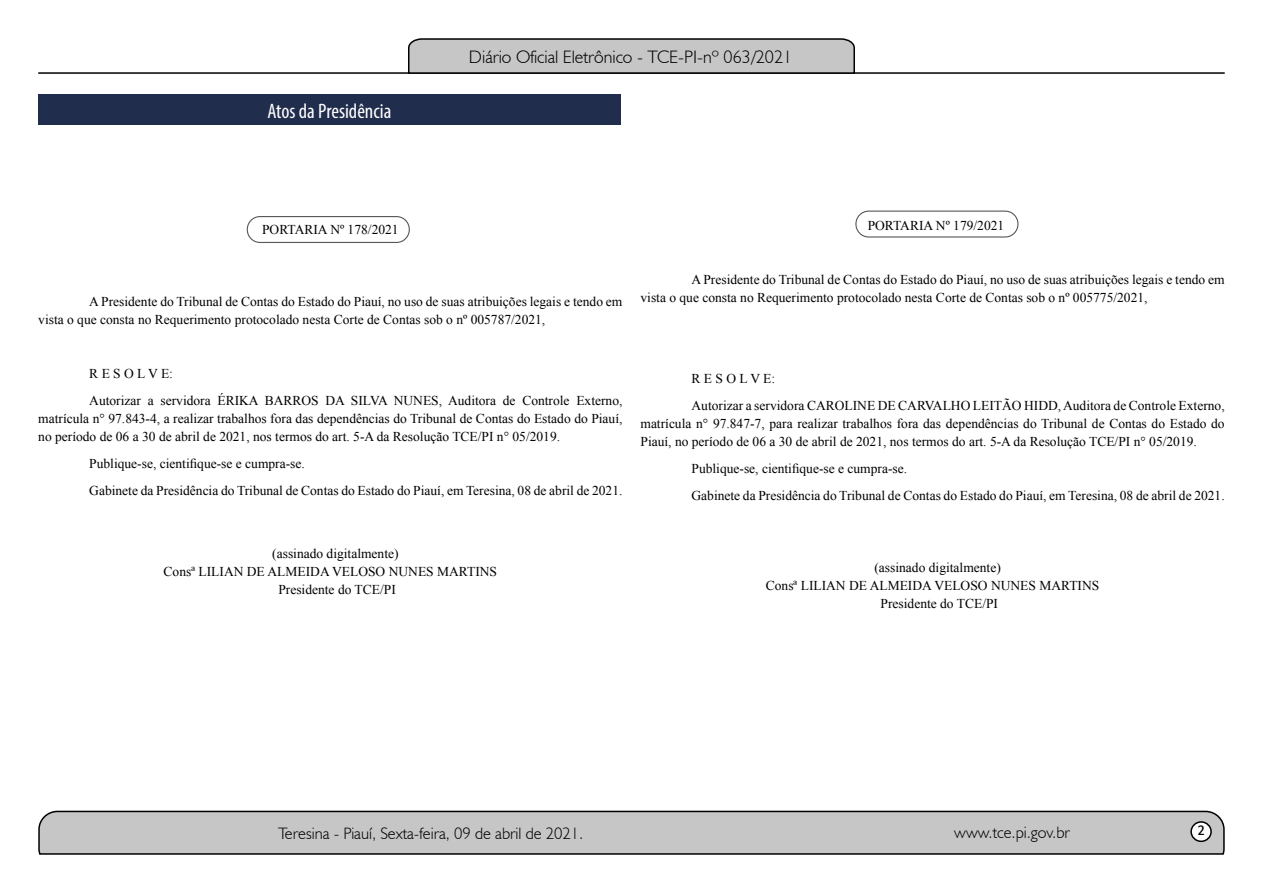
<style>
.page{position:relative;width:1263px;height:893px;background:#fff}
.page>*{position:absolute;margin:0;border:0;box-sizing:border-box;transform-origin:0 0}
.t1{font:condensed 21px "Myriad Pro";color:#fff}
.t2{font:300 18px "Humanist 521 BT";color:#000}
.t3{font:300 16.5px "Humanist 521 BT";color:#000}
.t4{font:15px "Estrangelo Edessa";color:#000}
.t5{font:13.5px/18px "Times New Roman";color:#000}
</style>
<div class="page">
<svg style="left:38px;top:810px;width:1187px;height:45px;background:#b9b9b9"></svg>
<div style="left:1191px;top:822px;width:20px;height:19px;background:#fff;border-radius:50%"></div>
<div style="left:1190px;top:821px;width:22px;height:21px;border:2px solid #000;border-radius:50%"></div>
<hr style="left:38px;top:72px;width:1187px;height:2px;background:#000">
<svg style="left:407px;top:38px;width:449px;height:36px;background:#b4b4b4"></svg>
<div style="left:38px;top:94px;width:582px;height:31px;background:#212d4c"></div>
<div style="left:247px;top:216px;width:163px;height:27px;border:1px solid #575756;border-radius:13px"></div>
<div style="left:855px;top:211px;width:163px;height:27px;border:1px solid #575756;border-radius:13px"></div>
<h1 class="t1" style="left:267px;top:98px;width:125px">Atos da Presidência</h1>
<p class="t5" style="left:262px;top:221px;width:138px">PORTARIA Nº 178/2021</p>
<h2 class="t2" style="left:469px;top:46px;width:325px">Diário Oficial Eletrônico - TCE-PI-nº 063/2021</h2>
<p class="t5" style="left:868px;top:216px;width:138px">PORTARIA Nº 179/2021</p>
<p class="t5" style="left:38px;top:293px;width:586px;text-indent:51px">A Presidente do Tribunal de Contas do Estado do Piauí, no uso de suas atribuições legais e tendo em vista o que consta no Requerimento protocolado nesta Corte de Contas sob o nº 005787/2021,</p>
<p class="t5" style="left:89px;top:360px;width:535px;line-height:27px">R E S O L V E:<br>Autorizar a servidora ÉRIKA BARROS DA SILVA NUNES, Auditora de Controle Externo,</p>
<p class="t5" style="left:38px;top:410px;width:586px">matrícula n° 97.843-4, a realizar trabalhos fora das dependências do Tribunal de Contas do Estado do Piauí, no período de 06 a 30 de abril de 2021, nos termos do art. 5-A da Resolução TCE/PI n° 05/2019.</p>
<p class="t5" style="left:89px;top:450px;width:535px;line-height:27px">Publique-se, cientifique-se e cumpra-se.<br>Gabinete da Presidência do Tribunal de Contas do Estado do Piauí, em Teresina, 08 de abril de 2021.</p>
<p class="t5" style="left:640px;top:270px;width:586px;text-indent:51px">A Presidente do Tribunal de Contas do Estado do Piauí, no uso de suas atribuições legais e tendo em vista o que consta no Requerimento protocolado nesta Corte de Contas sob o nº 005775/2021,</p>
<p class="t5" style="left:691px;top:365px;width:535px;line-height:27px">R E S O L V E:<br>Autorizar a servidora CAROLINE DE CARVALHO LEITÃO HIDD, Auditora de Controle Externo,</p>
<p class="t5" style="left:640px;top:414px;width:586px">matrícula n° 97.847-7, para realizar trabalhos fora das dependências do Tribunal de Contas do Estado do<br>Piauí, no período de 06 a 30 de abril de 2021, nos termos do art. 5-A da Resolução TCE/PI n° 05/2019.</p>
<p class="t5" style="left:691px;top:454px;width:535px;line-height:27px">Publique-se, cientifique-se e cumpra-se.<br>Gabinete da Presidência do Tribunal de Contas do Estado do Piauí, em Teresina, 08 de abril de 2021.</p>
<p class="t5" style="left:272px;top:545px;width:128px">(assinado digitalmente)</p>
<p class="t5" style="left:164px;top:563px;width:335px">Consª LILIAN DE ALMEIDA VELOSO NUNES MARTINS</p>
<p class="t5" style="left:278px;top:581px;width:119px">Presidente do TCE/PI</p>
<p class="t5" style="left:874px;top:558px;width:128px">(assinado digitalmente)</p>
<p class="t5" style="left:766px;top:576px;width:335px">Consª LILIAN DE ALMEIDA VELOSO NUNES MARTINS</p>
<p class="t5" style="left:880px;top:594px;width:119px">Presidente do TCE/PI</p>
<p class="t3" style="left:278px;top:823px;width:307px">Teresina - Piauí, Sexta-feira, 09 de abril de 2021.</p>
<p class="t3" style="left:954px;top:822px;width:117px">www.tce.pi.gov.br</p>
<p class="t4" style="left:1197px;top:823px;width:9px">2</p>
</div>
